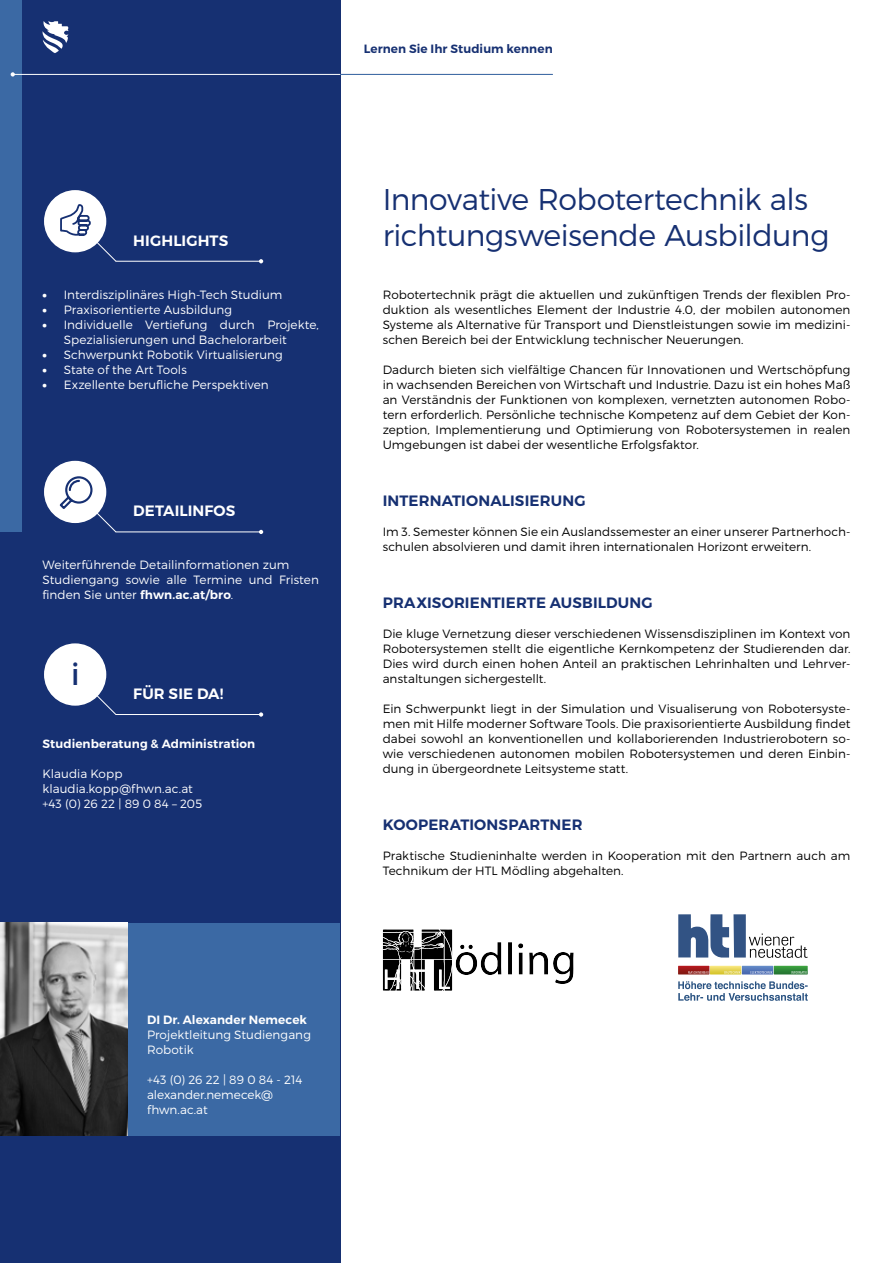
<style>
.page{position:relative;width:893px;height:1263px;background:#fff}
.page>*{position:absolute;margin:0;border:0;box-sizing:border-box;transform-origin:0 0}
.t1{font:300 30px/36px "Montserrat";letter-spacing:-.015em;color:#163072}
.t2{font:30px "Montserrat";color:#163072}
.t3{font:600 15px "Montserrat";letter-spacing:.01em;color:#163072}
.t4{font:600 15px "Montserrat";letter-spacing:.01em;color:#fff}
.t5{font:300 12px/15px "Montserrat";letter-spacing:.005em;color:#000;text-align:justify}
.t6{font:300 12px/15px "Montserrat";letter-spacing:.005em;color:#fff}
.t7{font:600 12px "Montserrat";letter-spacing:.005em;color:#fff}
.t8{font:600 12px "Montserrat";letter-spacing:.005em;color:#163072}
.s1{font-weight:900}
.s2{font-weight:600}
</style>
<div class="page">
<div style="left:0;top:0;width:340px;height:1263px;background:#163072"></div>
<div style="left:0;top:0;width:21px;height:531px;background:#3b69a4"></div>
<hr style="left:340px;top:74px;width:213px;height:1px;background:#61a4d7">
<hr style="left:13px;top:74px;width:327px;height:1px;background:#fff">
<svg style="left:11px;top:72px;width:4px;height:5px"></svg>
<svg style="left:43px;top:21px;width:25px;height:32px"></svg>
<div style="left:0;top:923px;width:340px;height:212px;background:#3b69a4"></div>
<img style="left:0;top:923px;width:128px;height:212px">
<hr style="left:116px;top:261px;width:145px;height:1px;background:#fff">
<div style="left:43px;top:189px;width:64px;height:64px;background:#fff;border-radius:50%"></div>
<div style="left:43px;top:189px;width:65px;height:65px;border:2px solid #163072;border-radius:50%"></div>
<hr style="left:116px;top:531px;width:145px;height:1px;background:#fff">
<div style="left:43px;top:460px;width:64px;height:64px;background:#fff;border-radius:50%"></div>
<div style="left:43px;top:459px;width:65px;height:66px;border:2px solid #163072;border-radius:50%"></div>
<hr style="left:116px;top:714px;width:145px;height:1px;background:#fff">
<div style="left:43px;top:643px;width:64px;height:63px;background:#fff;border-radius:50%"></div>
<div style="left:43px;top:642px;width:65px;height:65px;border:2px solid #163072;border-radius:50%"></div>
<svg style="left:75px;top:673px;width:41px;height:42px"></svg>
<svg style="left:59px;top:202px;width:58px;height:60px"></svg>
<svg style="left:58px;top:475px;width:59px;height:58px"></svg>
<svg style="left:259px;top:259px;width:4px;height:4px"></svg>
<svg style="left:259px;top:530px;width:4px;height:4px"></svg>
<svg style="left:259px;top:712px;width:4px;height:5px"></svg>
<svg style="left:382px;top:929px;width:192px;height:62px"></svg>
<svg style="left:678px;top:914px;width:130px;height:44px"></svg>
<svg style="left:678px;top:981px;width:130px;height:20px"></svg>
<svg style="left:678px;top:966px;width:130px;height:8px"></svg>
<p class="t8" style="left:364px;top:41px;width:190px">Lernen Sie Ihr Studium kennen</p>
<p class="t4" style="left:133px;top:231px;width:97px">HIGHLIGHTS</p>
<p class="t6" style="left:43px;top:287px;width:241px"><span class="s1">•</span> Interdisziplinäres High-Tech Studium</p>
<p class="t6" style="left:43px;top:302px;width:191px"><span class="s1">•</span> Praxisorientierte Ausbildung</p>
<p class="t6" style="left:64px;top:317px;width:257px;text-indent:-21px"><span class="s1">•</span> Individuelle Vertiefung durch Projekte,<br>Spezialisierungen und Bachelorarbeit</p>
<p class="t6" style="left:43px;top:347px;width:242px"><span class="s1">•</span> Schwerpunkt Robotik Virtualisierung</p>
<p class="t6" style="left:43px;top:362px;width:146px"><span class="s1">•</span> State of the Art Tools</p>
<p class="t6" style="left:43px;top:377px;width:228px"><span class="s1">•</span> Exzellente berufliche Perspektiven</p>
<p class="t4" style="left:133px;top:502px;width:104px">DETAILINFOS</p>
<p class="t6" style="left:43px;top:557px;width:278px">Weiterführende Detailinformationen zum<br>Studiengang sowie alle Termine und Fristen finden Sie unter <span class="s2">fhwn.ac.at/bro</span>.</p>
<h1 class="t2" style="left:71px;top:656px;width:10px">i</h1>
<p class="t4" style="left:133px;top:684px;width:92px">FÜR SIE DA!</p>
<p class="t7" style="left:43px;top:736px;width:214px">Studienberatung &amp; Administration</p>
<p class="t6" style="left:43px;top:766px;width:161px">Klaudia Kopp klaudia.kopp@fhwn.ac.at +43 (0) 26 22 | 89 0 84 – 205</p>
<h1 class="t1" style="left:383px;top:181px;width:448px">Innovative Robotertechnik als richtungsweisende Ausbildung</h1>
<p class="t5" style="left:383px;top:287px;width:469px">Robotertechnik prägt die aktuellen und zukünftigen Trends der flexiblen Pro&shy;duktion als wesentliches Element der Industrie 4.0, der mobilen autonomen Systeme als Alternative für Transport und Dienstleistungen sowie im medizini&shy;schen Bereich bei der Entwicklung technischer Neuerungen.</p>
<p class="t5" style="left:383px;top:362px;width:469px">Dadurch bieten sich vielfältige Chancen für Innovationen und Wertschöpfung in wachsenden Bereichen von Wirtschaft und Industrie. Dazu ist ein hohes Maß an Verständnis der Funktionen von komplexen, vernetzten autonomen Robo&shy;tern erforderlich. Persönliche technische Kompetenz auf dem Gebiet der Kon&shy;zeption, Implementierung und Optimierung von Robotersystemen in realen Umgebungen ist dabei der wesentliche Erfolgsfaktor.</p>
<p class="t3" style="left:383px;top:491px;width:204px">INTERNATIONALISIERUNG</p>
<p class="t5" style="left:383px;top:524px;width:469px">Im 3. Semester können Sie ein Auslandssemester an einer unserer Partnerhoch&shy;schulen absolvieren und damit ihren internationalen Horizont erweitern.</p>
<p class="t3" style="left:383px;top:593px;width:271px">PRAXISORIENTIERTE AUSBILDUNG</p>
<p class="t5" style="left:383px;top:626px;width:469px">Die kluge Vernetzung dieser verschiedenen Wissensdisziplinen im Kontext von Robotersystemen stellt die eigentliche Kernkompetenz der Studierenden dar.<br>Dies wird durch einen hohen Anteil an praktischen Lehrinhalten und Lehrver&shy;anstaltungen sichergestellt.</p>
<p class="t5" style="left:383px;top:701px;width:469px">Ein Schwerpunkt liegt in der Simulation und Visualiserung von Robotersyste&shy;men mit Hilfe moderner Software Tools. Die praxisorientierte Ausbildung findet dabei sowohl an konventionellen und kollaborierenden Industrierobotern so&shy;wie verschiedenen autonomen mobilen Robotersystemen und deren Einbin&shy;dung in übergeordnete Leitsysteme statt.</p>
<p class="t3" style="left:383px;top:815px;width:201px">KOOPERATIONSPARTNER</p>
<p class="t5" style="left:383px;top:848px;width:469px">Praktische Studieninhalte werden in Kooperation mit den Partnern auch am<br>Technikum der HTL Mödling abgehalten.</p>
<p class="t7" style="left:147px;top:1012px;width:161px">DI Dr. Alexander Nemecek</p>
<p class="t6" style="left:147px;top:1027px;width:165px">Projektleitung Studiengang<br>Robotik</p>
<p class="t6" style="left:147px;top:1072px;width:157px">+43 (0) 26 22 | 89 0 84 - 214 alexander.nemecek@ fhwn.ac.at</p>
</div>
